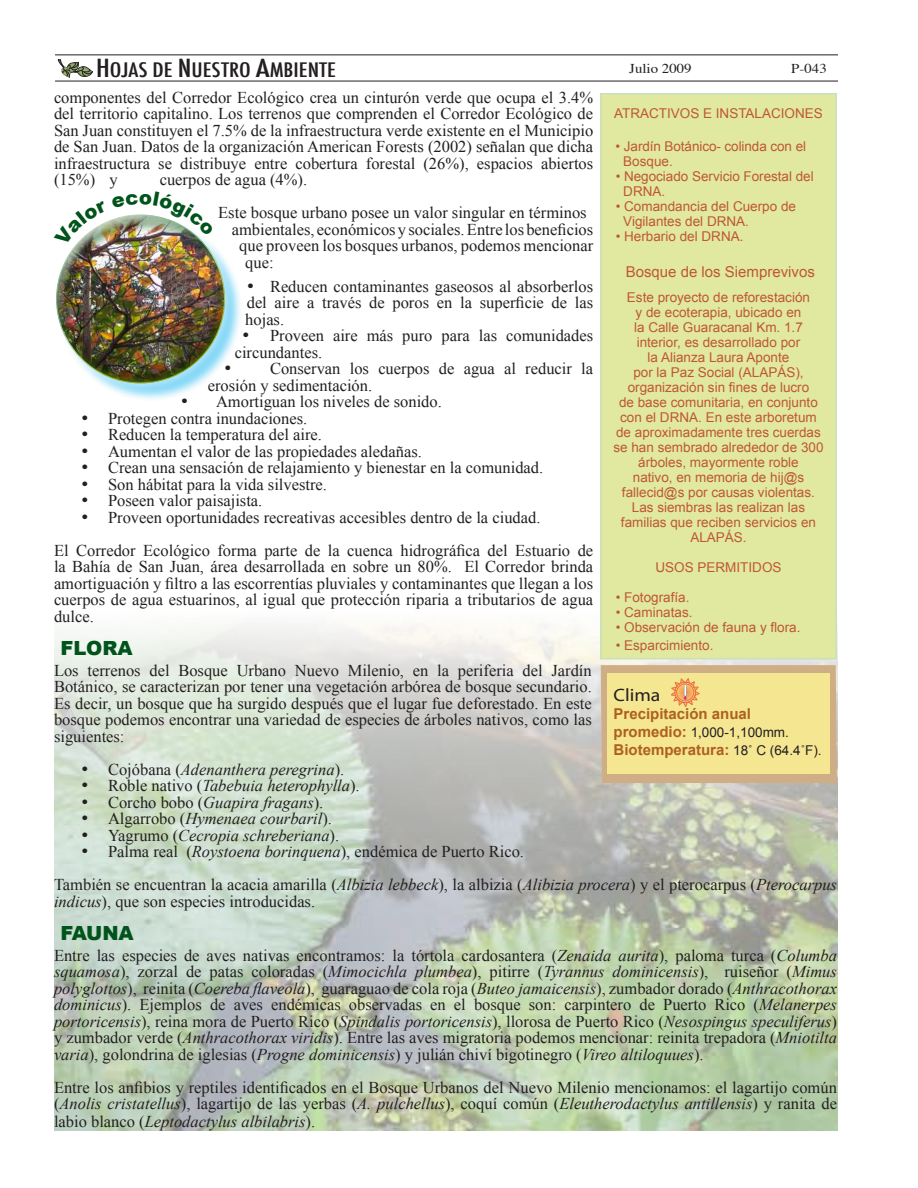
<style>
.page{position:relative;width:918px;height:1188px;background:#fff}
.page>*{position:absolute;margin:0;border:0;box-sizing:border-box;transform-origin:0 0}
.t1{font:500 condensed 19.5px "Futura";color:#231f20;scale:1.25 1}
.t2{font:900 19.5px "Arial";letter-spacing:-.005em;color:#00531a}
.t3{font:18px "Myriad Pro";color:#231f20;scale:1.1 1}
.t4{font:16.5px/16.5px "Times New Roman";color:#231f20;text-align:justify}
.t5{font:italic 16.5px "Times New Roman";color:#231f20}
.t6{font:700 15px "Arial";color:#ae6023}
.t7{font:15px "Arial";color:#bf5735}
.t8{font:13.5px/15px "Arial";color:#bf5735;text-align:center}
.t9{font:13.5px "Arial";color:#231f20}
.t10{font:13.5px "Times";color:#231f20;scale:1.1 1}
.s1{font-size:24.3px}
.s2{font-style:normal}
.s3{font-style:italic}
.s4{font-weight:700;font-size:15px;color:#ae6023}
.s5{font-weight:400;font-size:13.5px;color:#231f20}
</style>
<div class="page">
<img style="left:54px;top:625px;width:784px;height:506px">
<svg style="left:57px;top:59px;width:36px;height:19px"></svg>
<hr style="left:55px;top:54px;width:783px;height:1px;background:#231f20">
<hr style="left:55px;top:81px;width:783px;height:1px;background:#231f20">
<svg style="left:601px;top:665px;width:236px;height:118px;background:#edda8f"></svg>
<div style="left:58px;top:217px;width:186px;height:185px;background:#00aeef;opacity:.49"></div>
<div style="left:46px;top:205px;width:188px;height:188px;background:#fff;opacity:.75"></div>
<div style="left:601px;top:94px;width:235px;height:565px;background:#e1e9a0"></div>
<div style="left:600px;top:93px;width:237px;height:566px;border:2px solid #c7e0bf"></div>
<img style="left:47px;top:205px;width:189px;height:179px">
<p class="t1" style="left:96px;top:57px;width:193px"><span class="s1">H</span>OJAS DE <span class="s1">N</span>UESTRO <span class="s1">A</span>MBIENTE</p>
<p class="t10" style="left:629px;top:55px;width:58px">Julio 2009</p>
<p class="t10" style="left:791px;top:55px;width:34px">P-043</p>
<p class="t4" style="left:54px;top:89px;width:541px">componentes del Corredor Ecológico crea un cinturón verde que ocupa el 3.4% del territorio capitalino. Los terrenos que comprenden el Corredor Ecológico de San Juan constituyen el 7.5% de la infraestructura verde existente en el Municipio de San Juan. Datos de la organización American Forests (2002) señalan que dicha infraestructura se distribuye entre cobertura forestal (26%), espacios abiertos (15%) y</p>
<p class="t8" style="left:614px;top:106px;width:210px">ATRACTIVOS E INSTALACIONES</p>
<p class="t8" style="left:623px;top:139px;width:184px;text-align:left;text-indent:-8px">• Jardín Botánico- colinda con el<br>Bosque.</p>
<p class="t8" style="left:623px;top:169px;width:192px;text-align:left;text-indent:-8px">• Negociado Servicio Forestal del<br>DRNA.</p>
<p class="t8" style="left:623px;top:199px;width:174px;text-align:left;text-indent:-8px">• Comandancia del Cuerpo de<br>Vigilantes del DRNA.</p>
<p class="t8" style="left:616px;top:229px;width:129px">• Herbario del DRNA.</p>
<p class="t7" style="left:626px;top:262px;width:191px">Bosque de los Siemprevivos</p>
<p class="t8" style="left:627px;top:290px;width:185px">Este proyecto de reforestación</p>
<p class="t8" style="left:636px;top:305px;width:167px">y de ecoterapia, ubicado en</p>
<p class="t8" style="left:634px;top:320px;width:170px">la Calle Guaracanal Km. 1.7</p>
<p class="t8" style="left:637px;top:335px;width:165px">interior, es desarrollado por</p>
<p class="t8" style="left:648px;top:350px;width:143px">la Alianza Laura Aponte</p>
<p class="t8" style="left:628px;top:365px;width:183px">por la Paz Social (ALAPÁS), organización sin fines de lucro</p>
<p class="t8" style="left:619px;top:395px;width:200px">de base comunitaria, en conjunto</p>
<p class="t8" style="left:620px;top:410px;width:198px">con el DRNA. En este arboretum</p>
<p class="t8" style="left:616px;top:425px;width:206px">de aproximadamente tres cuerdas</p>
<p class="t8" style="left:613px;top:440px;width:212px">se han sembrado alrededor de 300 árboles, mayormente roble</p>
<p class="t8" style="left:622px;top:470px;width:195px">nativo, en memoria de hij@s fallecid@s por causas violentas.</p>
<p class="t8" style="left:621px;top:500px;width:197px">Las siembras las realizan las familias que reciben servicios en<br>ALAPÁS.</p>
<p class="t8" style="left:655px;top:560px;width:128px">USOS PERMITIDOS</p>
<p class="t8" style="left:616px;top:590px;width:75px">• Fotografía.</p>
<p class="t8" style="left:616px;top:605px;width:78px">• Caminatas.</p>
<p class="t8" style="left:616px;top:620px;width:186px">• Observación de fauna y flora.</p>
<p class="t8" style="left:616px;top:638px;width:99px">• Esparcimiento.</p>
<p class="t4" style="left:160px;top:171px;width:149px">cuerpos de agua (4%).</p>
<p class="t4" style="left:218px;top:204px;width:370px">Este bosque urbano posee un valor singular en términos</p>
<p class="t4" style="left:232px;top:221px;width:363px">ambientales, económicos y sociales. Entre los beneficios</p>
<p class="t4" style="left:239px;top:237px;width:355px">que proveen los bosques urbanos, podemos mencionar</p>
<p class="t4" style="left:245px;top:254px;width:30px">que:</p>
<p class="t4" style="left:245px;top:278px;width:350px">• Reducen contaminantes gaseosos al absorberlos del aire a través de poros en la superficie de las hojas.</p>
<p class="t4" style="left:235px;top:327px;width:360px;text-indent:8px">• Proveen aire más puro para las comunidades circundantes.</p>
<p class="t4" style="left:208px;top:360px;width:387px;text-indent:16px">• Conservan los cuerpos de agua al reducir la erosión y sedimentación.</p>
<p class="t4" style="left:181px;top:393px;width:263px">• Amortiguan los niveles de sonido.</p>
<p class="t4" style="left:81px;top:410px;width:228px">• Protegen contra inundaciones.</p>
<p class="t4" style="left:81px;top:426px;width:242px">• Reducen la temperatura del aire.</p>
<p class="t4" style="left:81px;top:443px;width:342px">• Aumentan el valor de las propiedades aledañas.</p>
<p class="t4" style="left:81px;top:459px;width:464px">• Crean una sensación de relajamiento y bienestar en la comunidad.</p>
<p class="t4" style="left:81px;top:476px;width:248px">• Son hábitat para la vida silvestre.</p>
<p class="t4" style="left:81px;top:492px;width:183px">• Poseen valor paisajista.</p>
<p class="t4" style="left:81px;top:509px;width:461px">• Proveen oportunidades recreativas accesibles dentro de la ciudad.</p>
<p class="t4" style="left:54px;top:542px;width:541px">El Corredor Ecológico forma parte de la cuenca hidrográfica del Estuario de la Bahía de San Juan, área desarrollada en sobre un 80%. El Corredor brinda amortiguación y filtro a las escorrentías pluviales y contaminantes que llegan a los cuerpos de agua estuarinos, al igual que protección riparia a tributarios de agua dulce.</p>
<p class="t2" style="left:60px;top:634px;width:74px">FLORA</p>
<p class="t4" style="left:54px;top:662px;width:539px">Los terrenos del Bosque Urbano Nuevo Milenio, en la periferia del Jardín Botánico, se caracterizan por tener una vegetación arbórea de bosque secundario.<br>Es decir, un bosque que ha surgido después que el lugar fue deforestado. En este bosque podemos encontrar una variedad de especies de árboles nativos, como las siguientes:</p>
<p class="t5" style="left:81px;top:758px;width:265px">• <span class="s2">Cojóbana (</span>Adenanthera peregrina<span class="s2">).</span></p>
<p class="t5" style="left:81px;top:775px;width:280px">• <span class="s2">Roble nativo (</span>Tabebuia heterophylla<span class="s2">).</span></p>
<p class="t5" style="left:81px;top:791px;width:244px">• <span class="s2">Corcho bobo (</span>Guapira fragans<span class="s2">).</span></p>
<p class="t5" style="left:81px;top:808px;width:253px">• <span class="s2">Algarrobo (</span>Hymenaea courbaril<span class="s2">).</span></p>
<p class="t5" style="left:81px;top:824px;width:260px">• <span class="s2">Yagrumo (</span>Cecropia schreberiana<span class="s2">).</span></p>
<p class="t4" style="left:81px;top:843px;width:445px">• Palma real (<span class="s3">Roystoena borinquena</span>), endémica de Puerto Rico.</p>
<p class="t4" style="left:54px;top:876px;width:785px">También se encuentran la acacia amarilla (<span class="s3">Albizia lebbeck</span>), la albizia (<span class="s3">Alibizia procera</span>) y el pterocarpus (<span class="s3">Pterocarpus indicus</span>), que son especies introducidas.</p>
<p class="t2" style="left:60px;top:919px;width:75px">FAUNA</p>
<p class="t4" style="left:54px;top:947px;width:785px">Entre las especies de aves nativas encontramos: la tórtola cardosantera (<span class="s3">Zenaida aurita</span>), paloma turca (<span class="s3">Columba squamosa</span>), zorzal de patas coloradas (<span class="s3">Mimocichla plumbea</span>), pitirre (<span class="s3">Tyrannus dominicensis</span>), ruiseñor (<span class="s3">Mimus polyglottos</span>), reinita (<span class="s3">Coereba flaveola</span>), guaraguao de cola roja (<span class="s3">Buteo jamaicensis</span>), zumbador dorado (<span class="s3">Anthracothorax dominicus</span>). Ejemplos de aves endémicas observadas en el bosque son: carpintero de Puerto Rico (<span class="s3">Melanerpes portoricensis</span>), reina mora de Puerto Rico (<span class="s3">Spindalis portoricensis</span>), llorosa de Puerto Rico (<span class="s3">Nesospingus speculiferus</span>) y zumbador verde (<span class="s3">Anthracothorax viridis</span>). Entre las aves migratoria podemos mencionar: reinita trepadora (<span class="s3">Mniotilta varia</span>), golondrina de iglesias (<span class="s3">Progne dominicensis</span>) y julián chiví bigotinegro (<span class="s3">Vireo altiloquues</span>).</p>
<p class="t4" style="left:54px;top:1079px;width:784px">Entre los anfibios y reptiles identificados en el Bosque Urbanos del Nuevo Milenio mencionamos: el lagartijo común (<span class="s3">Anolis cristatellus</span>), lagartijo de las yerbas (<span class="s3">A. pulchellus</span>), coquí común (<span class="s3">Eleutherodactylus antillensis</span>) y ranita de</p>
<p class="t5" style="left:54px;top:1111px;width:263px"><span class="s2">labio blanco (</span>Leptodactylus albilabris<span class="s2">).</span></p>
<p class="t3" style="left:614px;top:684px;width:44px">Clima</p>
<p class="t6" style="left:614px;top:704px;width:139px">Precipitación anual</p>
<p class="t9" style="left:614px;top:724px;width:177px"><span class="s4">promedio:</span> 1,000-1,100mm.</p>
<p class="t6" style="left:614px;top:740px;width:210px">Biotemperatura: <span class="s5">18˚ C (64.4˚F).</span></p>
</div>
